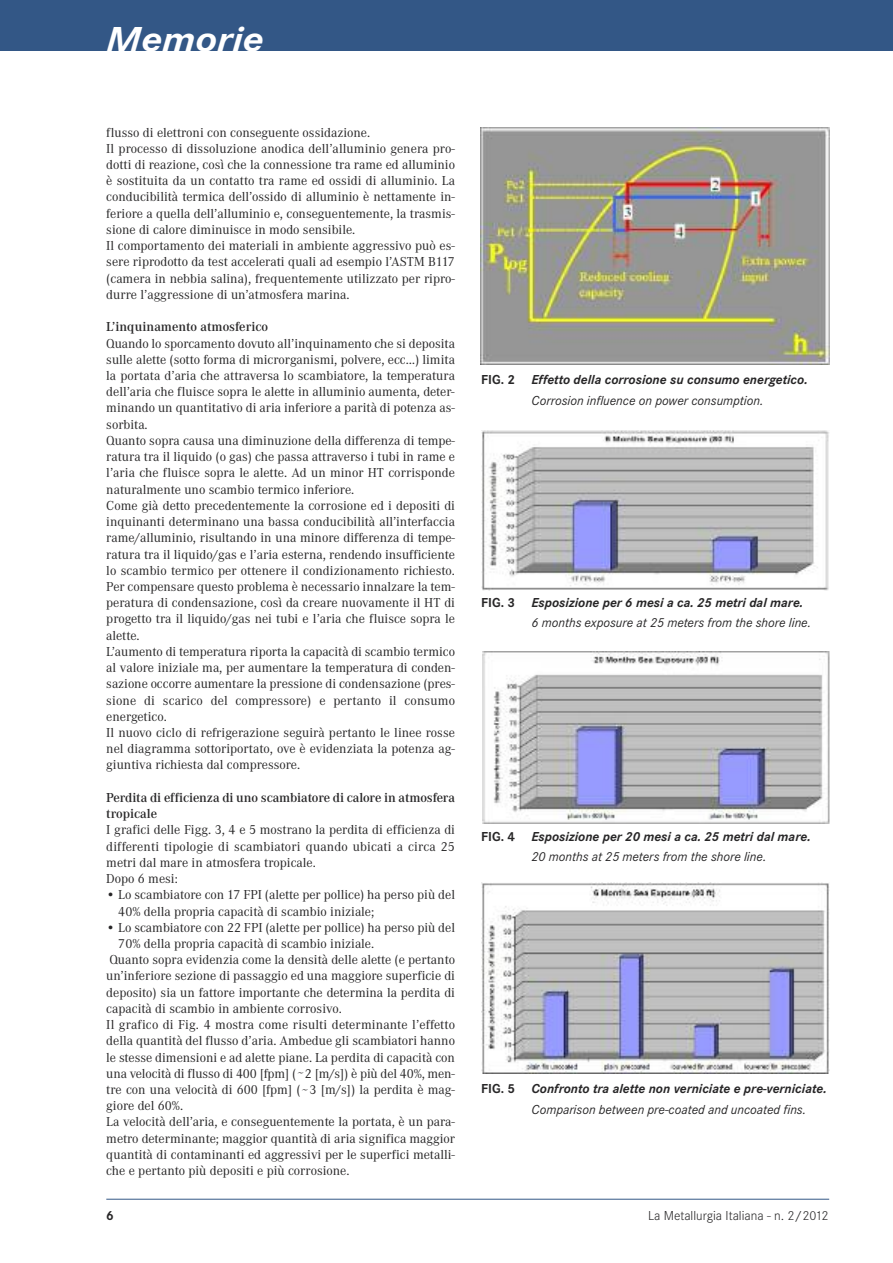
<style>
.page{position:relative;width:893px;height:1263px;background:#fff}
.page>*{position:absolute;margin:0;border:0;box-sizing:border-box;transform-origin:0 0}
.t1{font:italic 700 36px "Corporate S";color:#fff;scale:1.14 1}
.t2{font:13.5px/16.2px "Corporate A";color:#272627}
.t3{font:italic 700 13.5px/20.4px "Corporate S";color:#272627;text-align:center}
.t4{font:600 13.5px/16.2px "Corporate A";letter-spacing:-.01em;color:#272627}
.t5{font:italic 13.5px/20.4px "Corporate S";color:#272627}
.t6{font:300 13.5px "Corporate S";color:#272627}
.t7{font:700 13.5px "Corporate S";color:#272627}
.s1{font-style:normal}
.s2{font-weight:400}
.s3{font-weight:700;font-style:normal}
.s4{font-weight:700}
</style>
<div class="page">
<div style="left:0;top:0;width:893px;height:50px;background:#335786"></div>
<hr style="left:106px;top:1199px;width:723px;height:1px;background:#335786">
<img style="left:480px;top:128px;width:349px;height:237px">
<img style="left:481px;top:431px;width:348px;height:159px">
<div style="left:480px;top:651px;width:349px;height:174px;background:linear-gradient(to right,#aeaeae,#adadad)"></div>
<img style="left:482px;top:652px;width:347px;height:171px">
<img style="left:481px;top:882px;width:348px;height:192px">
<h1 class="t1" style="left:106px;top:17px;width:140px">Memorie</h1>
<p class="t2" style="left:106px;top:124px;width:350px">flusso di elettroni con conseguente ossidazione.<br>Il processo di dissoluzione anodica dell’alluminio genera pro&shy;dotti di reazione, così che la connessione tra rame ed alluminio è sostituita da un contatto tra rame ed ossidi di alluminio. La conducibilità termica dell’ossido di alluminio è nettamente in&shy;feriore a quella dell’alluminio e, conseguentemente, la trasmis&shy;sione di calore diminuisce in modo sensibile.<br>Il comportamento dei materiali in ambiente aggressivo può es&shy;sere riprodotto da test accelerati quali ad esempio l’ASTM B117 (camera in nebbia salina), frequentemente utilizzato per ripro&shy;durre l’aggressione di un’atmosfera marina.</p>
<p class="t4" style="left:106px;top:319px;width:163px">L’inquinamento atmosferico</p>
<p class="t2" style="left:106px;top:335px;width:350px">Quando lo sporcamento dovuto all’inquinamento che si deposita sulle alette (sotto forma di microrganismi, polvere, ecc…) limita la portata d’aria che attraversa lo scambiatore, la temperatura dell’aria che fluisce sopra le alette in alluminio aumenta, deter&shy;minando un quantitativo di aria inferiore a parità di potenza as&shy;sorbita.<br>Quanto sopra causa una diminuzione della differenza di tempe&shy;ratura tra il liquido (o gas) che passa attraverso i tubi in rame e l’aria che fluisce sopra le alette. Ad un minor HT corrisponde naturalmente uno scambio termico inferiore.<br>Come già detto precedentemente la corrosione ed i depositi di inquinanti determinano una bassa conducibilità all’interfaccia rame/alluminio, risultando in una minore differenza di tempe&shy;ratura tra il liquido/gas e l’aria esterna, rendendo insufficiente lo scambio termico per ottenere il condizionamento richiesto.<br>Per compensare questo problema è necessario innalzare la tem&shy;peratura di condensazione, così da creare nuovamente il HT di progetto tra il liquido/gas nei tubi e l’aria che fluisce sopra le alette.<br>L’aumento di temperatura riporta la capacità di scambio termico al valore iniziale ma, per aumentare la temperatura di conden&shy;sazione occorre aumentare la pressione di condensazione (pres&shy;sione di scarico del compressore) e pertanto il consumo energetico.<br>Il nuovo ciclo di refrigerazione seguirà pertanto le linee rosse nel diagramma sottoriportato, ove è evidenziata la potenza ag&shy;giuntiva richiesta dal compressore.</p>
<p class="t4" style="left:106px;top:789px;width:350px">Perdita di efficienza di uno scambiatore di calore in atmosfera tropicale</p>
<p class="t2" style="left:106px;top:822px;width:350px">I grafici delle Figg. 3, 4 e 5 mostrano la perdita di efficienza di differenti tipologie di scambiatori quando ubicati a circa 25 metri dal mare in atmosfera tropicale.<br>Dopo 6 mesi:</p>
<p class="t2" style="left:118px;top:886px;width:338px;text-indent:-12px">• Lo scambiatore con 17 FPI (alette per pollice) ha perso più del<br>40% della propria capacità di scambio iniziale;</p>
<p class="t2" style="left:106px;top:919px;width:350px">• Lo scambiatore con 22 FPI (alette per pollice) ha perso più del</p>
<p class="t2" style="left:118px;top:935px;width:257px">70% della propria capacità di scambio iniziale.</p>
<p class="t2" style="left:110px;top:951px;width:347px">Quanto sopra evidenzia come la densità delle alette (e pertanto</p>
<p class="t2" style="left:106px;top:968px;width:350px">un’inferiore sezione di passaggio ed una maggiore superficie di</p>
<p class="t2" style="left:106px;top:984px;width:350px">deposito) sia un fattore importante che determina la perdita di</p>
<p class="t2" style="left:106px;top:1000px;width:237px">capacità di scambio in ambiente corrosivo.</p>
<p class="t2" style="left:106px;top:1016px;width:350px">Il grafico di Fig. 4 mostra come risulti determinante l’effetto</p>
<p class="t2" style="left:106px;top:1032px;width:350px">della quantità del flusso d’aria. Ambedue gli scambiatori hanno</p>
<p class="t2" style="left:106px;top:1049px;width:350px">le stesse dimensioni e ad alette piane. La perdita di capacità con</p>
<p class="t2" style="left:106px;top:1065px;width:350px">una velocità di flusso di 400 [fpm] (~2 [m/s]) è più del 40%, men-</p>
<p class="t2" style="left:106px;top:1081px;width:350px">tre con una velocità di 600 [fpm] (~3 [m/s]) la perdita è mag-</p>
<p class="t2" style="left:106px;top:1097px;width:78px">giore del 60%.</p>
<p class="t2" style="left:106px;top:1114px;width:350px">La velocità dell’aria, e conseguentemente la portata, è un para-</p>
<p class="t2" style="left:106px;top:1130px;width:350px">metro determinante; maggior quantità di aria significa maggior</p>
<p class="t2" style="left:106px;top:1146px;width:350px">quantità di contaminanti ed aggressivi per le superfici metalli-</p>
<p class="t2" style="left:106px;top:1162px;width:245px">che e pertanto più depositi e più corrosione.</p>
<p class="t3" style="left:481px;top:369px;width:328px"><span class="s1">FIG. 2</span> Effetto della corrosione su consumo energetico.<br><span class="s2">Corrosion influence on power consumption.</span></p>
<p class="t5" style="left:531px;top:592px;width:281px;text-indent:-50px"><span class="s3">FIG. 3</span> <span class="s4">Esposizione per 6 mesi a ca. 25 metri dal mare.<br></span>6 months exposure at 25 meters from the shore line.</p>
<p class="t3" style="left:481px;top:826px;width:331px"><span class="s1">FIG. 4</span> Esposizione per 20 mesi a ca. 25 metri dal mare.<br><span class="s2">20 months at 25 meters from the shore line.</span></p>
<p class="t3" style="left:531px;top:1078px;width:297px;text-align:left;text-indent:-50px"><span class="s1">FIG. 5</span> Confronto tra alette non verniciate e pre-verniciate.<br><span class="s2">Comparison between pre-coated and uncoated fins.</span></p>
<p class="t7" style="left:106px;top:1207px;width:9px">6</p>
<p class="t6" style="left:648px;top:1207px;width:182px">La Metallurgia Italiana - n. 2/2012</p>
</div>
